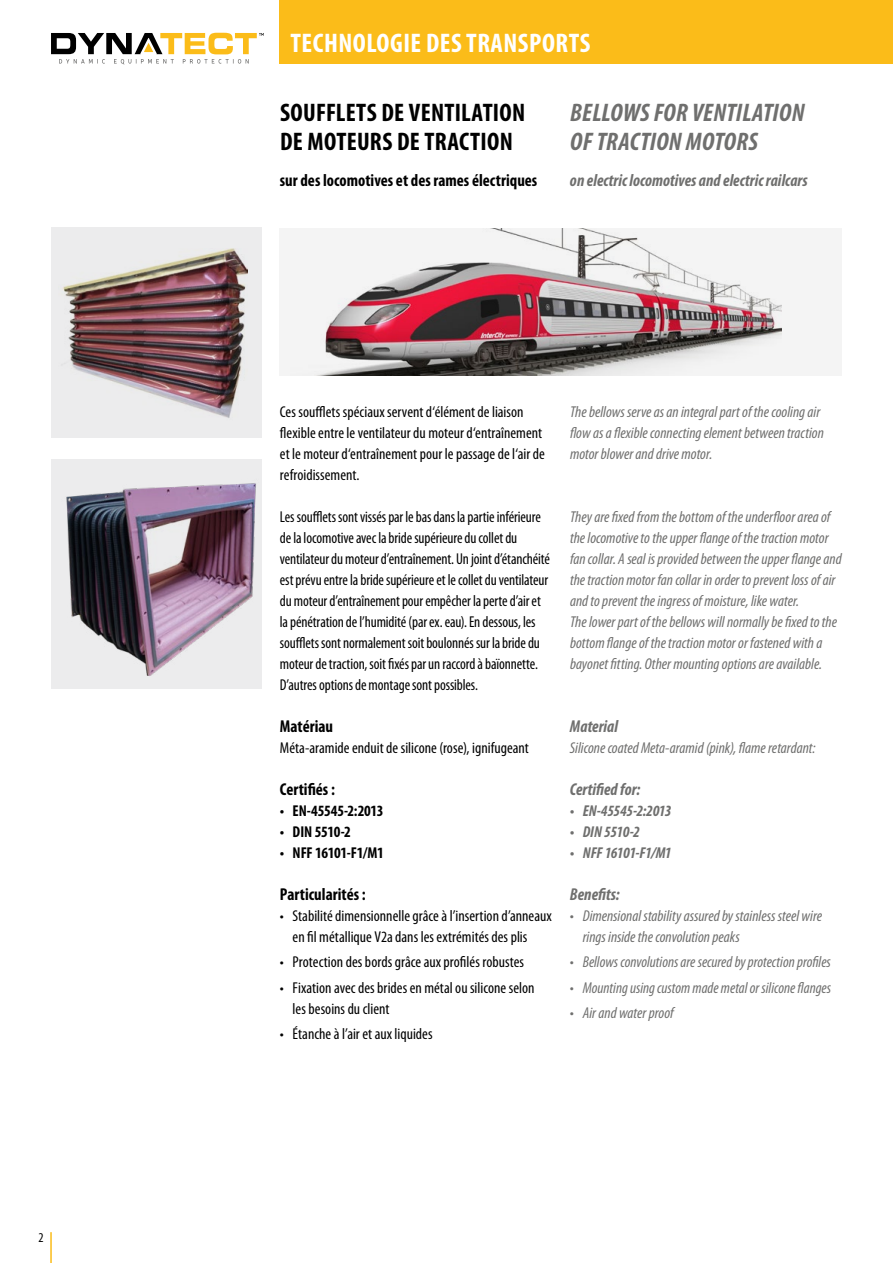
<style>
.page{position:relative;width:893px;height:1263px;background:#fff}
.page>*{position:absolute;margin:0;border:0;box-sizing:border-box;transform-origin:0 0}
.t1{font:700 condensed 27px "Myriad Pro";letter-spacing:.02em;color:#fff}
.t2{font:700 condensed 25.5px/28.5px "Myriad Pro";letter-spacing:.01em;color:#000}
.t3{font:italic 700 condensed 25.5px/28.5px "Myriad Pro";letter-spacing:.01em;color:#6f6f6e}
.t4{font:700 condensed 17.25px "Myriad Pro";color:#000}
.t5{font:italic 700 condensed 17.25px "Myriad Pro";color:#6f6f6e}
.t6{font:italic condensed 15.75px/21px "Myriad Pro";color:#6f6f6e}
.t7{font:condensed 15.75px/21px "Myriad Pro";letter-spacing:-.005em;color:#000;scale:.96 1}
.t8{font:condensed 15.75px/21px "Myriad Pro";letter-spacing:-.005em;color:#000}
.t9{font:700 condensed 15.75px "Myriad Pro";letter-spacing:-.02em;color:#000}
.t10{font:italic 700 condensed 15.75px "Myriad Pro";letter-spacing:-.03em;color:#6f6f6e}
.t11{font:condensed 13.5px "Myriad Pro";color:#000}
</style>
<div class="page">
<hr style="left:50px;top:1232px;width:2px;height:31px;background:#fbbc19">
<svg style="left:51px;top:33px;width:213px;height:32px"></svg>
<div style="left:280px;top:0;width:613px;height:63px;background:#fbbc19"></div>
<div style="left:51px;top:227px;width:211px;height:211px;background:#ececed"></div>
<img style="left:62px;top:249px;width:186px;height:169px">
<div style="left:51px;top:459px;width:211px;height:230px;background:#ececed"></div>
<img style="left:66px;top:483px;width:190px;height:193px">
<div style="left:280px;top:228px;width:562px;height:147px;background:#f4f4f4"></div>
<img style="left:320px;top:228px;width:462px;height:147px">
<p class="t11" style="left:39px;top:1230px;width:7px">2</p>
<h1 class="t1" style="left:290px;top:26px;width:301px">TECHNOLOGIE DES TRANSPORTS</h1>
<h2 class="t2" style="left:280px;top:98px;width:247px">SOUFFLETS DE VENTILATION<br>DE MOTEURS DE TRACTION</h2>
<h2 class="t3" style="left:570px;top:98px;width:236px">BELLOWS FOR VENTILATION<br>OF TRACTION MOTORS</h2>
<p class="t4" style="left:280px;top:170px;width:259px">sur des locomotives et des rames électriques</p>
<p class="t5" style="left:570px;top:170px;width:239px">on electric locomotives and electric railcars</p>
<p class="t8" style="left:280px;top:401px;width:266px">Ces soufflets spéciaux servent d‘élément de liaison flexible entre le ventilateur du moteur d‘entraînement et le moteur d‘entraînement pour le passage de l‘air de refroidissement.</p>
<p class="t7" style="left:280px;top:506px;width:283px">Les soufflets sont vissés par le bas dans la partie inférieure de la locomotive avec la bride supérieure du collet du ventilateur du moteur d’entraînement. Un joint d’étanchéité est prévu entre la bride supérieure et le collet du ventilateur du moteur d’entraînement pour empêcher la perte d’air et la pénétration de l’humidité (par ex. eau). En dessous, les soufflets sont normalement soit boulonnés sur la bride du moteur de traction, soit fixés par un raccord à baïonnette.<br>D’autres options de montage sont possibles.</p>
<p class="t4" style="left:280px;top:716px;width:55px">Matériau</p>
<p class="t8" style="left:280px;top:737px;width:251px">Méta-aramide enduit de silicone (rose), ignifugeant</p>
<p class="t4" style="left:280px;top:779px;width:57px">Certifiés :</p>
<p class="t9" style="left:280px;top:801px;width:105px">• EN-45545-2:2013</p>
<p class="t9" style="left:280px;top:822px;width:72px">• DIN 5510-2</p>
<p class="t9" style="left:280px;top:843px;width:105px">• NFF 16101-F1/M1</p>
<p class="t4" style="left:280px;top:884px;width:87px">Particularités :</p>
<p class="t8" style="left:293px;top:905px;width:261px;text-indent:-13px">• Stabilité dimensionnelle grâce à l’insertion d’anneaux en fil métallique V2a dans les extrémités des plis</p>
<p class="t8" style="left:280px;top:951px;width:246px">• Protection des bords grâce aux profilés robustes</p>
<p class="t8" style="left:293px;top:977px;width:243px;text-indent:-13px">• Fixation avec des brides en métal ou silicone selon les besoins du client</p>
<p class="t8" style="left:280px;top:1023px;width:154px">• Étanche à l’air et aux liquides</p>
<p class="t6" style="left:570px;top:401px;width:255px">The bellows serve as an integral part of the cooling air flow as a flexible connecting element between traction motor blower and drive motor.</p>
<p class="t6" style="left:570px;top:506px;width:273px">They are fixed from the bottom of the underfloor area of the locomotive to the upper flange of the traction motor fan collar. A seal is provided between the upper flange and the traction motor fan collar in order to prevent loss of air and to prevent the ingress of moisture, like water.<br>The lower part of the bellows will normally be fixed to the bottom flange of the traction motor or fastened with a bayonet fitting. Other mounting options are available.</p>
<p class="t5" style="left:570px;top:716px;width:50px">Material</p>
<p class="t6" style="left:570px;top:737px;width:247px">Silicone coated Meta-aramid (pink), flame retardant:</p>
<p class="t5" style="left:570px;top:779px;width:72px">Certified for:</p>
<p class="t10" style="left:570px;top:801px;width:103px">• EN-45545-2:2013</p>
<p class="t10" style="left:570px;top:822px;width:71px">• DIN 5510-2</p>
<p class="t10" style="left:570px;top:843px;width:103px">• NFF 16101-F1/M1</p>
<p class="t5" style="left:570px;top:884px;width:51px">Benefits:</p>
<p class="t6" style="left:583px;top:905px;width:241px;text-indent:-13px">• Dimensional stability assured by stainless steel wire rings inside the convolution peaks</p>
<p class="t6" style="left:570px;top:951px;width:262px">• Bellows convolutions are secured by protection profiles</p>
<p class="t6" style="left:570px;top:977px;width:263px">• Mounting using custom made metal or silicone flanges</p>
<p class="t6" style="left:570px;top:1002px;width:105px">• Air and water proof</p>
</div>
